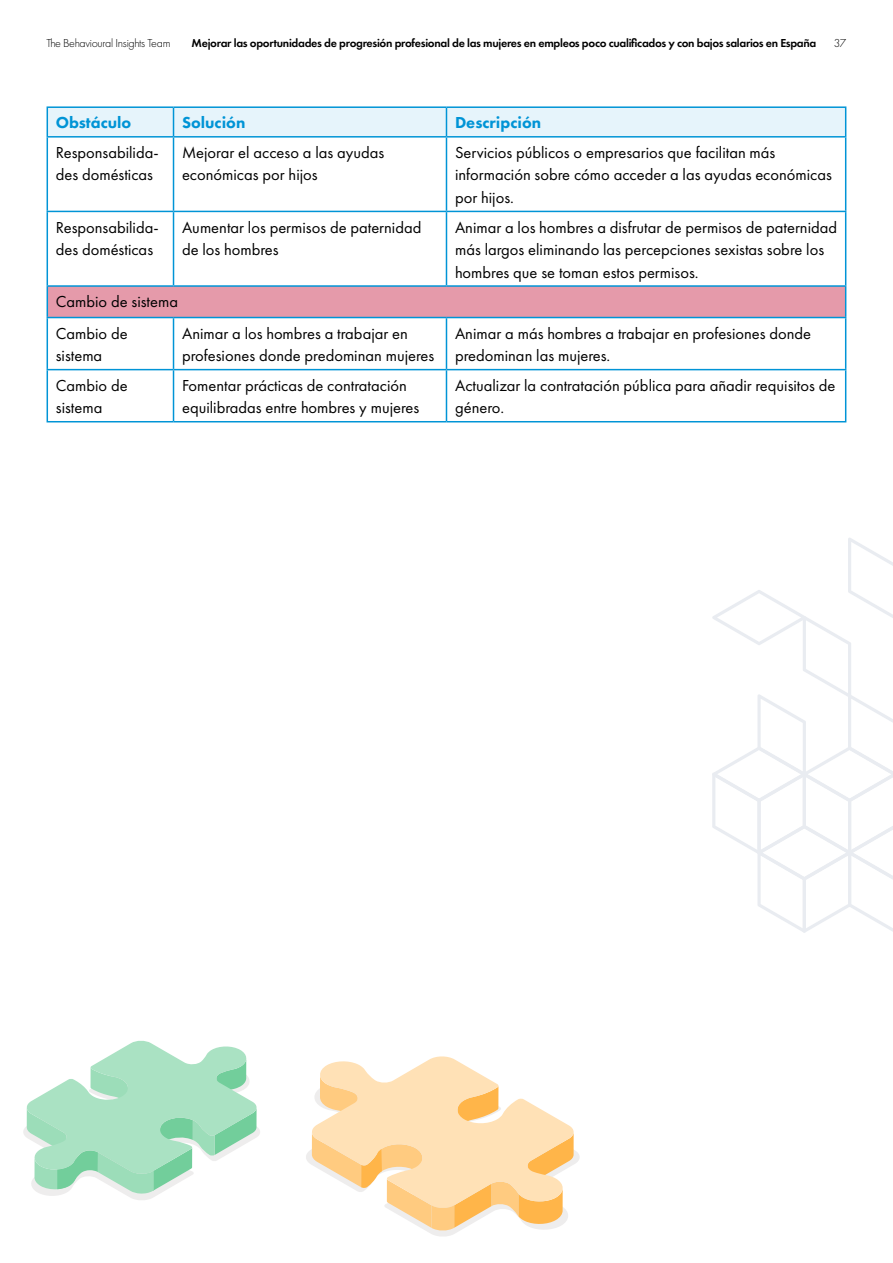
<style>
.page{position:relative;width:893px;height:1263px;background:#fff}
.page>*{position:absolute;margin:0;border:0;box-sizing:border-box;transform-origin:0 0}
.t1{font:16.5px/22.5px "Futura PT";color:#000}
.t2{font:800 16.5px "Futura PT";color:#0094d6}
.t3{font:600 12px "Futura PT";letter-spacing:-.025em;color:#000}
.t4{font:300 12px "Futura PT";letter-spacing:-.025em;color:#000}
</style>
<div class="page">
<svg style="left:306px;top:1056px;width:274px;height:180px"></svg>
<svg style="left:23px;top:1040px;width:237px;height:160px"></svg>
<svg style="left:712px;top:538px;width:181px;height:395px"></svg>
<div style="left:47px;top:286px;width:799px;height:31px;background:#e59aaa"></div>
<hr style="left:47px;top:106px;width:127px;height:2px;background:#0094d6">
<hr style="left:174px;top:106px;width:272px;height:2px;background:#0094d6">
<hr style="left:446px;top:106px;width:400px;height:2px;background:#0094d6">
<div style="left:47px;top:107px;width:799px;height:29px;background:#e6f4fb"></div>
<hr style="left:47px;top:136px;width:127px;height:2px;background:#0094d6">
<hr style="left:47px;top:138px;width:1px;height:73px;background:#0094d6">
<hr style="left:174px;top:136px;width:272px;height:2px;background:#0094d6">
<hr style="left:173px;top:138px;width:1px;height:73px;background:#0094d6">
<hr style="left:446px;top:136px;width:400px;height:2px;background:#0094d6">
<hr style="left:446px;top:138px;width:1px;height:73px;background:#0094d6">
<hr style="left:845px;top:138px;width:1px;height:73px;background:#0094d6">
<hr style="left:47px;top:211px;width:127px;height:1px;background:#0094d6">
<hr style="left:47px;top:212px;width:1px;height:73px;background:#0094d6">
<hr style="left:174px;top:211px;width:272px;height:1px;background:#0094d6">
<hr style="left:173px;top:212px;width:1px;height:73px;background:#0094d6">
<hr style="left:446px;top:211px;width:400px;height:1px;background:#0094d6">
<hr style="left:446px;top:212px;width:1px;height:73px;background:#0094d6">
<hr style="left:845px;top:212px;width:1px;height:73px;background:#0094d6">
<hr style="left:47px;top:285px;width:127px;height:2px;background:#0094d6">
<hr style="left:47px;top:287px;width:1px;height:30px;background:#0094d6">
<hr style="left:174px;top:285px;width:272px;height:2px;background:#0094d6">
<hr style="left:446px;top:285px;width:400px;height:2px;background:#0094d6">
<hr style="left:845px;top:287px;width:1px;height:30px;background:#0094d6">
<hr style="left:47px;top:317px;width:127px;height:1px;background:#0094d6">
<hr style="left:47px;top:318px;width:1px;height:51px;background:#0094d6">
<hr style="left:174px;top:317px;width:272px;height:1px;background:#0094d6">
<hr style="left:173px;top:318px;width:1px;height:51px;background:#0094d6">
<hr style="left:446px;top:317px;width:400px;height:1px;background:#0094d6">
<hr style="left:446px;top:318px;width:1px;height:51px;background:#0094d6">
<hr style="left:845px;top:318px;width:1px;height:51px;background:#0094d6">
<hr style="left:47px;top:369px;width:127px;height:1px;background:#0094d6">
<hr style="left:47px;top:370px;width:1px;height:51px;background:#0094d6">
<hr style="left:174px;top:369px;width:272px;height:1px;background:#0094d6">
<hr style="left:173px;top:370px;width:1px;height:51px;background:#0094d6">
<hr style="left:446px;top:369px;width:400px;height:1px;background:#0094d6">
<hr style="left:446px;top:370px;width:1px;height:51px;background:#0094d6">
<hr style="left:845px;top:370px;width:1px;height:51px;background:#0094d6">
<hr style="left:47px;top:421px;width:127px;height:1px;background:#0094d6">
<hr style="left:174px;top:421px;width:272px;height:1px;background:#0094d6">
<hr style="left:446px;top:421px;width:400px;height:1px;background:#0094d6">
<p class="t4" style="left:47px;top:36px;width:125px">The Behavioural Insights Team</p>
<p class="t3" style="left:192px;top:35px;width:626px">Mejorar las oportunidades de progresión profesional de las mujeres en empleos poco cualificados y con bajos salarios en España</p>
<p class="t4" style="left:834px;top:36px;width:14px">37</p>
<p class="t2" style="left:56px;top:112px;width:77px">Obstáculo</p>
<p class="t2" style="left:182px;top:112px;width:65px">Solución</p>
<p class="t2" style="left:455px;top:112px;width:88px">Descripción</p>
<p class="t1" style="left:56px;top:141px;width:104px">Responsabilida&shy;des domésticas</p>
<p class="t1" style="left:182px;top:141px;width:204px">Mejorar el acceso a las ayudas económicas por hijos</p>
<p class="t1" style="left:455px;top:141px;width:378px">Servicios públicos o empresarios que facilitan más información sobre cómo acceder a las ayudas económicas por hijos.</p>
<p class="t1" style="left:56px;top:216px;width:104px">Responsabilida&shy;des domésticas</p>
<p class="t1" style="left:182px;top:216px;width:241px">Aumentar los permisos de paternidad de los hombres</p>
<p class="t1" style="left:455px;top:216px;width:384px">Animar a los hombres a disfrutar de permisos de paternidad más largos eliminando las percepciones sexistas sobre los hombres que se toman estos permisos.</p>
<p class="t1" style="left:56px;top:286px;width:124px;line-height:31.5px">Cambio de sistema<br>Cambio de</p>
<p class="t1" style="left:56px;top:344px;width:48px">sistema</p>
<p class="t1" style="left:182px;top:322px;width:254px">Animar a los hombres a trabajar en profesiones donde predominan mujeres</p>
<p class="t1" style="left:455px;top:322px;width:358px">Animar a más hombres a trabajar en profesiones donde predominan las mujeres.</p>
<p class="t1" style="left:56px;top:374px;width:73px">Cambio de sistema</p>
<p class="t1" style="left:182px;top:374px;width:239px">Fomentar prácticas de contratación equilibradas entre hombres y mujeres</p>
<p class="t1" style="left:455px;top:374px;width:382px">Actualizar la contratación pública para añadir requisitos de género.</p>
</div>
